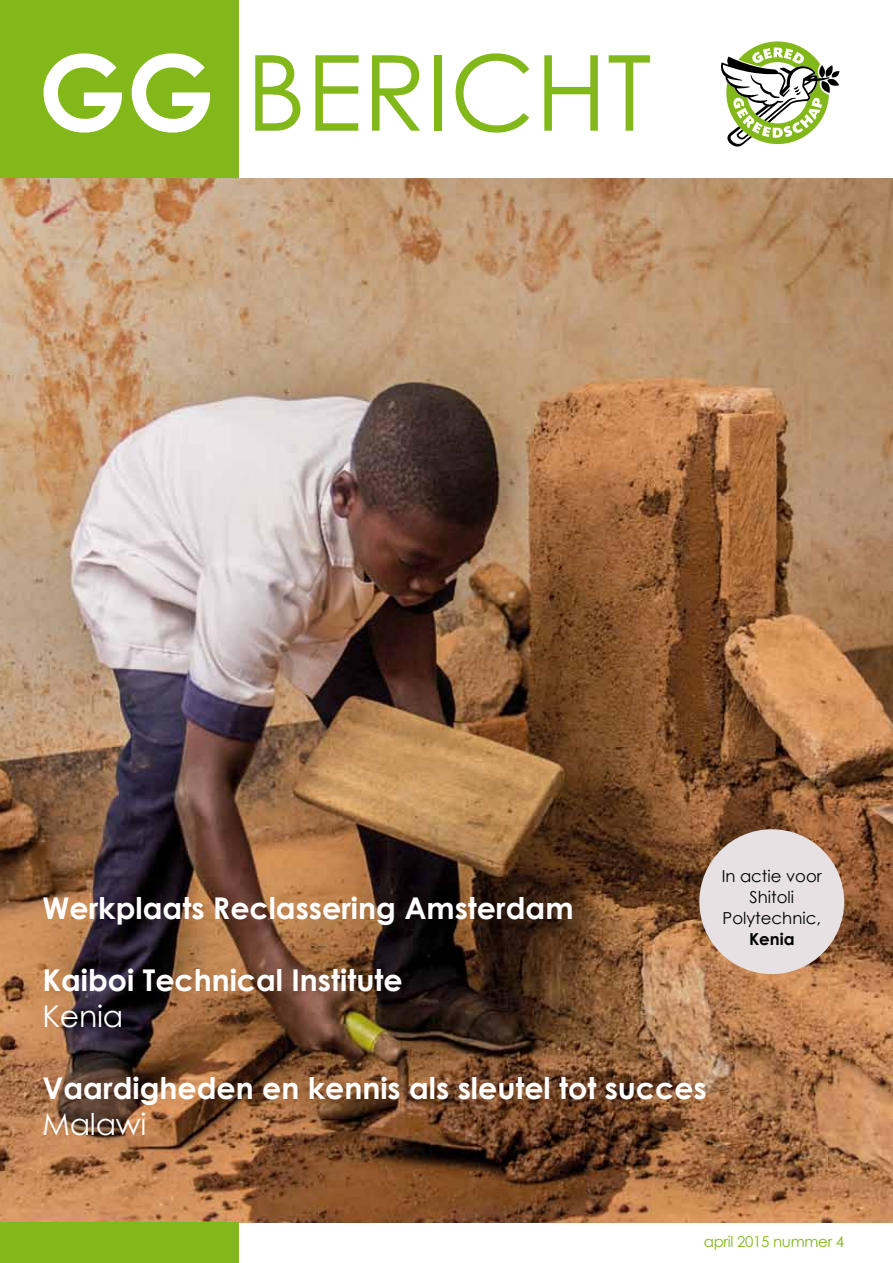
<style>
.page{position:relative;width:893px;height:1263px;background:#fff}
.page>*{position:absolute;margin:0;border:0;box-sizing:border-box;transform-origin:0 0}
.t1{font:105px "Century Gothic";color:#83b81a}
.t2{font:700 30px "Century Gothic";color:#fff}
.t3{font:30px "Century Gothic";letter-spacing:-.01em;color:#fff}
.t4{font:16.5px/21px "Century Gothic";color:#000;text-align:center}
.t5{font:700 16.5px "Century Gothic";color:#000}
.t6{font:15px "Century Gothic";letter-spacing:-.02em;color:#83b81a}
.s1{font-weight:700;color:#fff}
</style>
<div class="page">
<div style="left:0;top:0;width:238px;height:179px;background:#83b81a"></div>
<img style="left:0;top:179px;width:893px;height:1043px">
<svg style="left:721px;top:41px;width:118px;height:106px"></svg>
<div style="left:699px;top:829px;width:145px;height:145px;background:#e7e1e3;border-radius:50%"></div>
<div style="left:0;top:1222px;width:238px;height:41px;background:#83b81a"></div>
<h1 class="t1" style="left:38px;top:29px;width:615px"><span class="s1">GG</span> BERICHT</h1>
<p class="t2" style="left:43px;top:889px;width:532px">Werkplaats Reclassering Amsterdam</p>
<p class="t2" style="left:43px;top:961px;width:361px">Kaiboi Technical Institute</p>
<p class="t3" style="left:43px;top:998px;width:82px">Kenia</p>
<p class="t4" style="left:722px;top:865px;width:102px">In actie voor<br>Shitoli<br>Polytechnic,</p>
<p class="t5" style="left:749px;top:929px;width:47px">Kenia</p>
<p class="t2" style="left:43px;top:1069px;width:666px">Vaardigheden en kennis als sleutel tot succes</p>
<p class="t3" style="left:43px;top:1106px;width:105px">Malawi</p>
<p class="t6" style="left:704px;top:1232px;width:142px">april 2015 nummer 4</p>
</div>
